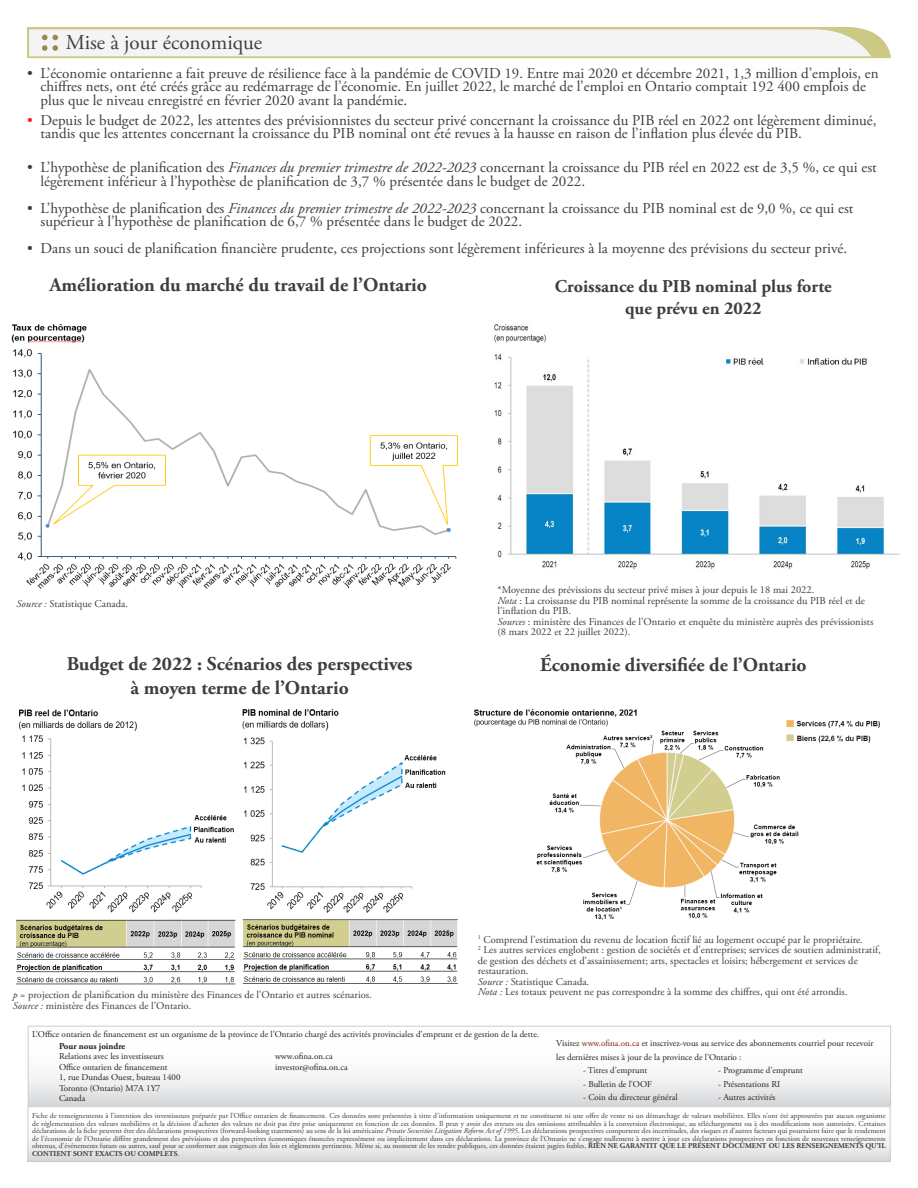
<style>
.page{position:relative;width:918px;height:1188px;background:#fff}
.page>*{position:absolute;margin:0;border:0;box-sizing:border-box;transform-origin:0 0}
.t1{font:21px "Adobe Garamond Pro";color:#3e3e3f}
.t2{font:700 19.5px/23.4px "Adobe Garamond Pro";color:#3e3e3f;text-align:center}
.t3{font:700 18px/21.6px "Adobe Garamond Pro";color:#3e3e3f;text-align:center}
.t4{font:15px/13.5px "Adobe Garamond Pro";color:#3e3e3f}
.t5{font:10.5px/10.5px "Adobe Garamond Pro";color:#3e3e3f}
.t6{font:9px/13.5px "Adobe Garamond Pro";color:#231f20}
.t7{font:700 9px "Adobe Garamond Pro";color:#231f20}
.Small_copy{font:7.5px/7.5px "Adobe Garamond Pro";color:#3e3e3f;text-align:justify}
.s1{color:#ff1a1a}
.s2{font-style:italic}
.s3{color:#7f1e02}
.s4{font-weight:700}
</style>
<div class="page">
<svg style="left:27px;top:27px;width:864px;height:32px"></svg>
<img style="left:11px;top:324px;width:448px;height:265px">
<img style="left:494px;top:324px;width:406px;height:246px">
<img style="left:16px;top:709px;width:442px;height:276px">
<img style="left:474px;top:709px;width:406px;height:211px">
<div style="left:28px;top:1026px;width:863px;height:80px;background:linear-gradient(to bottom,#fff,#e0e1e3)"></div>
<div style="left:28px;top:1026px;width:863px;height:81px;border:1px solid #ccc"></div>
<div style="left:28px;top:1107px;width:862px;height:55px;background:linear-gradient(to bottom,#fff,#e0e1e3)"></div>
<div style="left:28px;top:1106px;width:863px;height:56px;border:1px solid #ccc"></div>
<h2 class="t1" style="left:66px;top:30px;width:198px">Mise à jour économique</h2>
<p class="t4" style="left:40px;top:67px;width:840px;text-indent:-14px">• L’économie ontarienne a fait preuve de résilience face à la pandémie de COVID 19. Entre mai 2020 et décembre 2021, 1,3 million d’emplois, en chiffres nets, ont été créés grâce au redémarrage de l’économie. En juillet 2022, le marché de l’emploi en Ontario comptait 192 400 emplois de plus que le niveau enregistré en février 2020 avant la pandémie.</p>
<p class="t4" style="left:40px;top:114px;width:838px;text-indent:-14px"><span class="s1">•</span> Depuis le budget de 2022, les attentes des prévisionnistes du secteur privé concernant la croissance du PIB réel en 2022 ont légèrement diminué, tandis que les attentes concernant la croissance du PIB nominal ont été revues à la hausse en raison de l’inflation plus élevée du PIB.</p>
<p class="t4" style="left:40px;top:161px;width:838px;text-indent:-14px">• L’hypothèse de planification des <span class="s2">Finances du premier trimestre de 2022-2023</span> concernant la croissance du PIB réel en 2022 est de 3,5 %, ce qui est légèrement inférieur à l’hypothèse de planification de 3,7 % présentée dans le budget de 2022.</p>
<p class="t4" style="left:40px;top:202px;width:815px;text-indent:-14px">• L’hypothèse de planification des <span class="s2">Finances du premier trimestre de 2022-2023</span> concernant la croissance du PIB nominal est de 9,0 %, ce qui est supérieur à l’hypothèse de planification de 6,7 % présentée dans le budget de 2022.</p>
<p class="t4" style="left:27px;top:242px;width:822px">• Dans un souci de planification financière prudente, ces projections sont légèrement inférieures à la moyenne des prévisions du secteur privé.</p>
<h3 class="t2" style="left:49px;top:274px;width:379px">Amélioration du marché du travail de l’Ontario</h3>
<h3 class="t3" style="left:555px;top:276px;width:278px">Croissance du PIB nominal plus forte que prévu en 2022</h3>
<p class="t5" style="left:17px;top:599px;width:113px"><span class="s2">Source :</span> Statistique Canada.</p>
<h3 class="t2" style="left:67px;top:653px;width:347px">Budget de 2022 : Scénarios des perspectives à moyen terme de l’Ontario</h3>
<p class="t5" style="left:498px;top:585px;width:318px">*Moyenne des prévissions du secteur privé mises à jour depuis le 18 mai 2022.</p>
<p class="t5" style="left:498px;top:595px;width:369px"><span class="s2">Nota</span> : La croissanse du PIB nominal représente la somme de la croissance du PIB réel et de l’inflation du PIB.</p>
<p class="t5" style="left:498px;top:616px;width:377px"><span class="s2">Sources</span> : ministère des Finances de l’Ontario et enquête du ministère auprès des prévissionists (8 mars 2022 et 22 juillet 2022).</p>
<h3 class="t2" style="left:540px;top:654px;width:268px">Économie diversifiée de l’Ontario</h3>
<p class="t5" style="left:478px;top:934px;width:404px"><sup>1</sup> Comprend l’estimation du revenu de location fictif lié au logement occupé par le propriétaire.<br><sup>2</sup> Les autres services englobent : gestion de sociétés et d’entreprises; services de soutien administratif, de gestion des déchets et d’assainissement; arts, spectacles et loisirs; hébergement et services de restauration.</p>
<p class="t5" style="left:478px;top:976px;width:113px"><span class="s2">Source :</span> Statistique Canada.</p>
<p class="t5" style="left:478px;top:987px;width:371px"><span class="s2">Nota :</span> Les totaux peuvent ne pas correspondre à la somme des chiffres, qui ont été arrondis.</p>
<p class="t6" style="left:32px;top:1027px;width:509px">L’Office ontarien de financement est un organisme de la province de l’Ontario chargé des activités provinciales d’emprunt et de gestion de la dette.</p>
<h4 class="t7" style="left:59px;top:1041px;width:68px">Pour nous joindre</h4>
<p class="t6" style="left:59px;top:1050px;width:106px">Relations avec les investisseurs</p>
<p class="t6" style="left:59px;top:1060px;width:110px">Office ontarien de financement</p>
<p class="t6" style="left:59px;top:1071px;width:123px">1, rue Dundas Ouest, bureau 1400</p>
<p class="t6" style="left:59px;top:1081px;width:103px">Toronto (Ontario) M7A 1Y7</p>
<p class="t6" style="left:59px;top:1092px;width:28px">Canada</p>
<p class="t5" style="left:13px;top:990px;width:360px"><span class="s2">p</span> = projection de planification du ministère des Finances de l’Ontario et autres scénarios.</p>
<p class="t5" style="left:13px;top:1001px;width:180px"><span class="s2">Source :</span> ministère des Finances de l’Ontario.</p>
<p class="t6" style="left:556px;top:1037px;width:319px">Visitez <span class="s3">www.ofina.on.ca</span> et inscrivez-vous au service des abonnements courriel pour recevoir les dernières mises à jour de la province de l’Ontario :</p>
<p class="t6" style="left:583px;top:1064px;width:65px">- Titres d’emprunt</p>
<p class="t6" style="left:718px;top:1064px;width:86px">- Programme d’emprunt</p>
<p class="t6" style="left:583px;top:1078px;width:70px">- Bulletin de l’OOF</p>
<p class="t6" style="left:718px;top:1078px;width:64px">- Présentations RI</p>
<p class="t6" style="left:583px;top:1091px;width:96px">- Coin du directeur général</p>
<p class="t6" style="left:718px;top:1091px;width:59px">- Autres activités</p>
<p class="Small_copy" style="left:32px;top:1112px;width:855px">Fiche de renseignements à l’intention des investisseurs préparée par l’Office ontarien de financement. Ces données sont présentées à titre d’information uniquement et ne constituent ni une offre de vente ni un démarchage de valeurs mobilières. Elles n’ont été approuvées par aucun organisme de réglementation des valeurs mobilières et la décision d’acheter des valeurs ne doit pas être prise uniquement en fonction de ces données. Il peut y avoir des erreurs ou des omissions attribuables à la conversion électronique, au téléchargement ou à des modifications non autorisées. Certaines déclarations de la fiche peuvent être des déclarations prospectives (forward-looking statements) au sens de la loi américaine <span class="s2">Private Securities Litigation Reform Act of 1995</span>. Les déclarations prospectives comportent des incertitudes, des risques et d’autres facteurs qui pourraient faire que le rendement de l’économie de l’Ontario diffère grandement des prévisions et des perspectives économiques énoncées expressément ou implicitement dans ces déclarations. La province de l’Ontario ne s’engage nullement à mettre à jour ces déclarations prospectives en fonction de nouveaux renseignements obtenus, d’événements futurs ou autres, sauf pour se conformer aux exigences des lois et règlements pertinents. Même si, au moment de les rendre publiques, ces données étaient jugées fiables, <span class="s4">RIEN NE GARANTIT QUE LE PRÉSENT DOCUMENT OU LES RENSEIGNEMENTS QU’IL CONTIENT SONT EXACTS OU COMPLETS</span>.</p>
</div>
